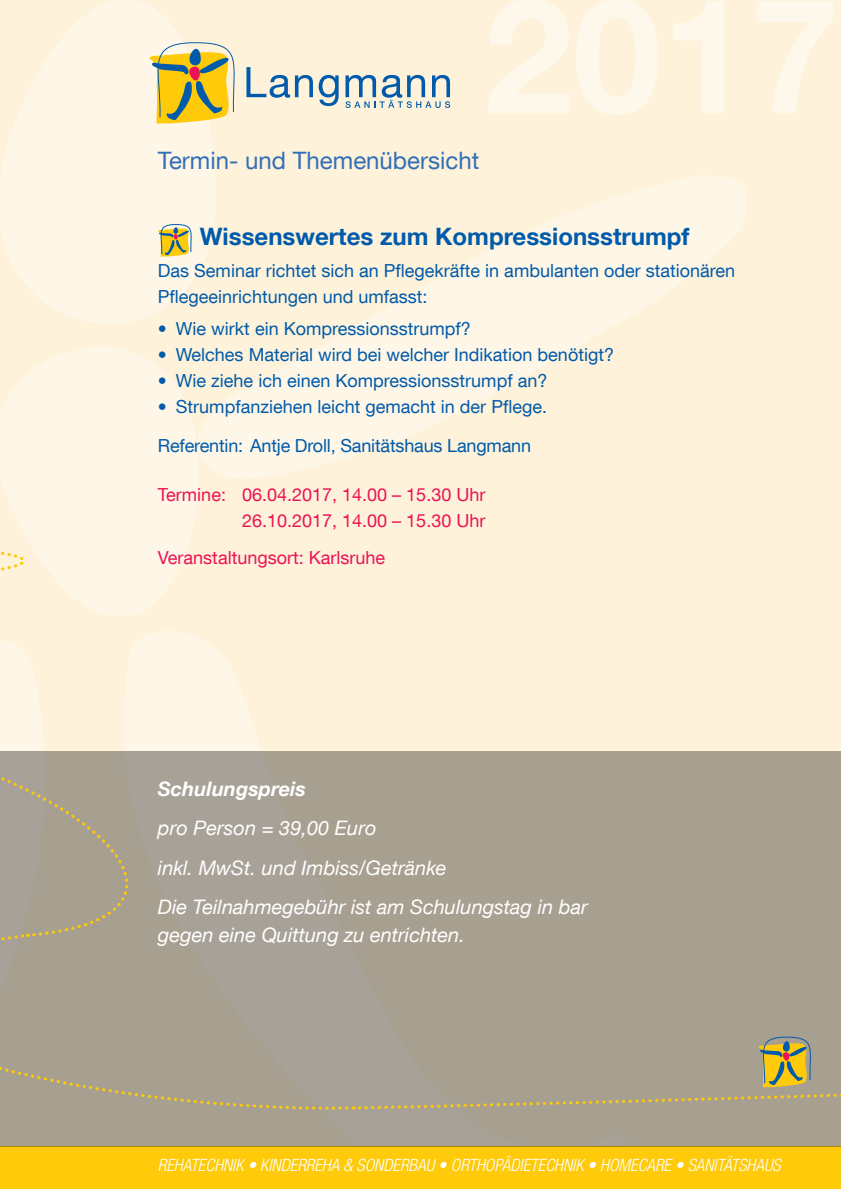
<style>
.page{position:relative;width:841px;height:1189px;background:#fff}
.page>*{position:absolute;margin:0;border:0;box-sizing:border-box;transform-origin:0 0}
.t1{font:700 24px "Helvetica Neue LT Com";color:#015aaa}
.t2{font:24px "Helvetica Neue LT Com";color:#326fb7}
.t3{font:italic 20px/39.4px "Helvetica Neue LT Com";color:#fff}
.t4{font:italic 700 20px "Helvetica Neue LT Com";color:#fff}
.t5{font:18px/26px "Helvetica Neue LT Com";color:#015aaa}
.t6{font:18px/26px "Helvetica Neue LT Com";color:#ed1255;text-align:right}
.t7{font:italic 300 condensed 17px "Helvetica Neue LT Com";color:#fff}
</style>
<div class="page">
<div style="left:0;top:0;width:840px;height:1189px;background:#fef3da"></div>
<svg style="left:67px;top:0;width:148px;height:262px;fill:#fef7e8"></svg>
<svg style="left:124px;top:669px;width:137px;height:82px;fill:#fef7e8"></svg>
<svg style="left:197px;top:175px;width:549px;height:303px"></svg>
<svg style="left:0;top:669px;width:42px;height:58px;fill:#fef7e8"></svg>
<svg style="left:0;top:262px;width:238px;height:407px;fill:#fef7e8"></svg>
<div style="left:0;top:1146px;width:840px;height:43px;background:#feca0a"></div>
<div style="left:0;top:751px;width:840px;height:395px;background:#a79f90"></div>
<svg style="left:144px;top:42px;width:194px;height:83px"></svg>
<svg style="left:345px;top:75px;width:105px;height:33px"></svg>
<svg style="left:0;top:938px;width:349px;height:172px"></svg>
<svg style="left:0;top:727px;width:226px;height:211px"></svg>
<svg style="left:353px;top:1037px;width:488px;height:74px"></svg>
<svg style="left:155px;top:224px;width:40px;height:33px"></svg>
<svg style="left:0;top:34px;width:67px;height:545px"></svg>
<h1 class="t2" style="left:158px;top:146px;width:323px">Termin- und Themenübersicht</h1>
<h1 class="t1" style="left:200px;top:222px;width:491px">Wissenswertes zum Kompressionsstrumpf</h1>
<p class="t5" style="left:158px;top:257px;width:578px">Das Seminar richtet sich an Pflegekräfte in ambulanten oder stationären<br>Pflegeeinrichtungen und umfasst:</p>
<p class="t5" style="left:158px;top:315px;width:314px">• Wie wirkt ein Kompressionsstrumpf?</p>
<p class="t5" style="left:158px;top:341px;width:457px">• Welches Material wird bei welcher Indikation benötigt?</p>
<p class="t5" style="left:158px;top:367px;width:391px">• Wie ziehe ich einen Kompressionsstrumpf an?</p>
<p class="t5" style="left:158px;top:386px;width:390px;line-height:39.4px">• Strumpfanziehen leicht gemacht in der Pflege.<br>Referentin: Antje Droll, Sanitätshaus Langmann</p>
<p class="t6" style="left:158px;top:481px;width:329px">Termine: 06.04.2017, 14.00 – 15.30 Uhr<br>26.10.2017, 14.00 – 15.30 Uhr</p>
<p class="t6" style="left:158px;top:544px;width:229px">Veranstaltungsort: Karlsruhe</p>
<p class="t4" style="left:158px;top:776px;width:149px">Schulungspreis</p>
<p class="t3" style="left:158px;top:808px;width:431px">pro Person = 39,00 Euro<br>inkl. MwSt. und Imbiss/Getränke<br>Die Teilnahmegebühr ist am Schulungstag in bar</p>
<p class="t3" style="left:158px;top:914px;width:308px">gegen eine Quittung zu entrichten.</p>
<p class="t7" style="left:158px;top:1155px;width:624px">REHATECHNIK • KINDERREHA &amp; SONDERBAU • ORTHOPÄDIETECHNIK • HOMECARE • SANITÄTSHAUS</p>
</div>
